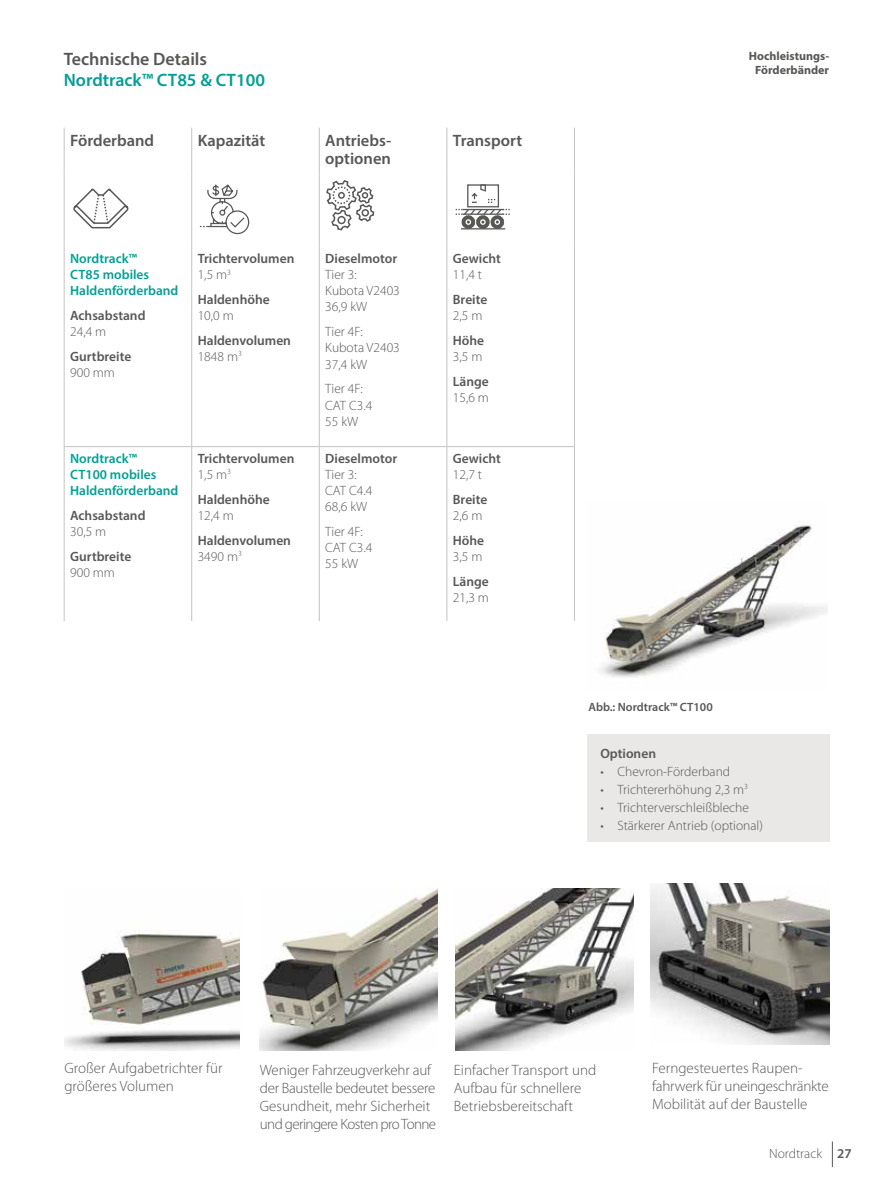
<style>
.page{position:relative;width:893px;height:1191px;background:#fff}
.page>*{position:absolute;margin:0;border:0;box-sizing:border-box;transform-origin:0 0}
.t1{font:600 18px "Myriad Pro";color:#009f95}
.t2{font:600 18px "Myriad Pro";color:#575756}
.t3{font:600 16.5px/18px "Myriad Pro";color:#575756}
.t4{font:300 15px/18px "Myriad Pro";color:#575756}
.t5{font:300 15px/18px "Myriad Pro";letter-spacing:-.02em;color:#575756}
.t6{font:300 13.5px/16.2px "Myriad Pro";color:#575756}
.t7{font:600 13.5px/16.2px "Myriad Pro";color:#575756}
.t8{font:600 13.5px/16.2px "Myriad Pro";color:#009f95}
.t9{font:700 12px/14.4px "Myriad Pro";color:#575756;text-align:center}
.t10{font:600 12px "Myriad Pro";color:#575756}
.s1{font-weight:300}
.s2{font-weight:600}
</style>
<div class="page">
<img style="left:455px;top:888px;width:179px;height:162px">
<img style="left:259px;top:888px;width:179px;height:162px">
<svg style="left:832px;top:1141px;width:1px;height:26px"></svg>
<hr style="left:64px;top:128px;width:1px;height:46px;background:#c3c3c3">
<hr style="left:64px;top:174px;width:1px;height:73px;background:#c3c3c3">
<hr style="left:64px;top:247px;width:1px;height:199px;background:#c3c3c3">
<hr style="left:64px;top:447px;width:1px;height:174px;background:#c3c3c3">
<hr style="left:191px;top:128px;width:1px;height:46px;background:#c3c3c3">
<hr style="left:191px;top:174px;width:1px;height:73px;background:#c3c3c3">
<hr style="left:191px;top:247px;width:1px;height:199px;background:#c3c3c3">
<hr style="left:191px;top:447px;width:1px;height:174px;background:#c3c3c3">
<hr style="left:319px;top:128px;width:1px;height:46px;background:#c3c3c3">
<hr style="left:319px;top:174px;width:1px;height:73px;background:#c3c3c3">
<hr style="left:319px;top:247px;width:1px;height:199px;background:#c3c3c3">
<hr style="left:319px;top:447px;width:1px;height:174px;background:#c3c3c3">
<hr style="left:446px;top:128px;width:1px;height:46px;background:#c3c3c3">
<hr style="left:446px;top:174px;width:1px;height:73px;background:#c3c3c3">
<hr style="left:446px;top:247px;width:1px;height:199px;background:#c3c3c3">
<hr style="left:446px;top:447px;width:1px;height:174px;background:#c3c3c3">
<hr style="left:64px;top:446px;width:128px;height:1px;background:#c3c3c3">
<hr style="left:192px;top:446px;width:127px;height:1px;background:#c3c3c3">
<hr style="left:319px;top:446px;width:128px;height:1px;background:#c3c3c3">
<hr style="left:447px;top:446px;width:128px;height:1px;background:#c3c3c3">
<hr style="left:574px;top:128px;width:1px;height:46px;background:#c3c3c3">
<hr style="left:574px;top:174px;width:1px;height:73px;background:#c3c3c3">
<hr style="left:574px;top:247px;width:1px;height:199px;background:#c3c3c3">
<hr style="left:574px;top:447px;width:1px;height:174px;background:#c3c3c3">
<svg style="left:456px;top:184px;width:54px;height:45px"></svg>
<div style="left:588px;top:734px;width:242px;height:108px;background:#eae8e6"></div>
<img style="left:651px;top:883px;width:178px;height:161px">
<svg style="left:326px;top:180px;width:49px;height:51px"></svg>
<svg style="left:200px;top:184px;width:50px;height:51px"></svg>
<img style="left:600px;top:525px;width:228px;height:153px">
<img style="left:65px;top:931px;width:174px;height:119px">
<svg style="left:73px;top:188px;width:56px;height:41px"></svg>
<h1 class="t2" style="left:64px;top:52px;width:145px">Technische Details</h1>
<h1 class="t1" style="left:64px;top:73px;width:203px">Nordtrack™ CT85 &amp; CT100</h1>
<p class="t3" style="left:70px;top:133px;width:86px">Förderband</p>
<p class="t3" style="left:198px;top:133px;width:69px">Kapazität</p>
<p class="t3" style="left:325px;top:133px;width:67px">Antriebs&shy;optionen</p>
<p class="t3" style="left:453px;top:133px;width:71px">Transport</p>
<p class="t8" style="left:70px;top:251px;width:110px">Nordtrack™<br>CT85 mobiles<br>Haldenförderband</p>
<p class="t7" style="left:70px;top:308px;width:77px">Achsabstand</p>
<p class="t6" style="left:70px;top:325px;width:38px">24,4 m</p>
<p class="t7" style="left:70px;top:349px;width:63px">Gurtbreite</p>
<p class="t6" style="left:70px;top:365px;width:46px">900 mm</p>
<p class="t7" style="left:198px;top:251px;width:98px">Trichtervolumen<br><span class="s1">1,5 m</span><sup>3</sup></p>
<p class="t7" style="left:198px;top:292px;width:73px">Haldenhöhe</p>
<p class="t6" style="left:198px;top:308px;width:38px">10,0 m</p>
<p class="t7" style="left:198px;top:333px;width:95px">Haldenvolumen<br><span class="s1">1848 m</span><sup>3</sup></p>
<p class="t8" style="left:70px;top:451px;width:110px">Nordtrack™<br>CT100 mobiles<br>Haldenförderband</p>
<p class="t7" style="left:70px;top:508px;width:77px">Achsabstand</p>
<p class="t6" style="left:70px;top:524px;width:38px">30,5 m</p>
<p class="t7" style="left:70px;top:549px;width:63px">Gurtbreite</p>
<p class="t6" style="left:70px;top:565px;width:46px">900 mm</p>
<p class="t7" style="left:198px;top:451px;width:98px">Trichtervolumen<br><span class="s1">1,5 m</span><sup>3</sup></p>
<p class="t7" style="left:198px;top:492px;width:73px">Haldenhöhe</p>
<p class="t6" style="left:198px;top:508px;width:38px">12,4 m</p>
<p class="t7" style="left:198px;top:533px;width:95px">Haldenvolumen<br><span class="s1">3490 m</span><sup>3</sup></p>
<p class="t7" style="left:325px;top:251px;width:73px">Dieselmotor</p>
<p class="t6" style="left:325px;top:267px;width:76px">Tier 3:<br>Kubota V2403<br>36,9 kW</p>
<p class="t6" style="left:325px;top:325px;width:76px">Tier 4F:<br>Kubota V2403<br>37,4 kW</p>
<p class="t6" style="left:325px;top:382px;width:49px">Tier 4F:<br>CAT C3.4<br>55 kW</p>
<p class="t7" style="left:325px;top:451px;width:73px">Dieselmotor</p>
<p class="t6" style="left:325px;top:467px;width:49px">Tier 3:<br>CAT C4.4<br>68,6 kW</p>
<p class="t6" style="left:325px;top:524px;width:49px">Tier 4F:<br>CAT C3.4<br>55 kW</p>
<p class="t7" style="left:453px;top:251px;width:50px">Gewicht</p>
<p class="t6" style="left:453px;top:267px;width:31px">11,4 t</p>
<p class="t7" style="left:453px;top:292px;width:36px">Breite</p>
<p class="t6" style="left:453px;top:308px;width:31px">2,5 m</p>
<p class="t7" style="left:453px;top:333px;width:33px">Höhe</p>
<p class="t6" style="left:453px;top:349px;width:31px">3,5 m</p>
<p class="t7" style="left:453px;top:374px;width:37px">Länge</p>
<p class="t6" style="left:453px;top:390px;width:38px">15,6 m</p>
<p class="t7" style="left:453px;top:451px;width:50px">Gewicht</p>
<p class="t6" style="left:453px;top:467px;width:31px">12,7 t</p>
<p class="t7" style="left:453px;top:492px;width:36px">Breite</p>
<p class="t6" style="left:453px;top:508px;width:31px">2,6 m</p>
<p class="t7" style="left:453px;top:533px;width:33px">Höhe</p>
<p class="t6" style="left:453px;top:549px;width:31px">3,5 m</p>
<p class="t7" style="left:453px;top:574px;width:37px">Länge</p>
<p class="t6" style="left:453px;top:590px;width:38px">21,3 m</p>
<p class="t9" style="left:749px;top:50px;width:82px">Hochleistungs-<br>Förderbänder</p>
<p class="t10" style="left:588px;top:703px;width:126px">Abb.: Nordtrack™ CT100</p>
<p class="t7" style="left:600px;top:746px;width:57px">Optionen</p>
<p class="t6" style="left:600px;top:764px;width:131px">• Chevron-Förderband</p>
<p class="t6" style="left:600px;top:782px;width:149px">• Trichtererhöhung 2,3 m<sup>3</sup></p>
<p class="t6" style="left:600px;top:800px;width:150px">• Trichterverschleißbleche</p>
<p class="t6" style="left:600px;top:818px;width:164px">• Stärkerer Antrieb (optional)</p>
<p class="t4" style="left:65px;top:1060px;width:160px">Großer Aufgabetrichter für größeres Volumen</p>
<p class="t4" style="left:652px;top:1060px;width:178px">Ferngesteuertes Raupen&shy;fahrwerk für uneingeschränkte<br>Mobilität auf der Baustelle</p>
<p class="t5" style="left:260px;top:1061px;width:178px">Weniger Fahrzeugverkehr auf der Baustelle bedeutet bessere<br>Gesundheit, mehr Sicherheit und geringere Kosten pro Tonne</p>
<p class="t4" style="left:454px;top:1061px;width:144px">Einfacher Transport und<br>Aufbau für schnellere<br>Betriebsbereitschaft</p>
<p class="t6" style="left:769px;top:1146px;width:84px">Nordtrack <span class="s2">27</span></p>
</div>
